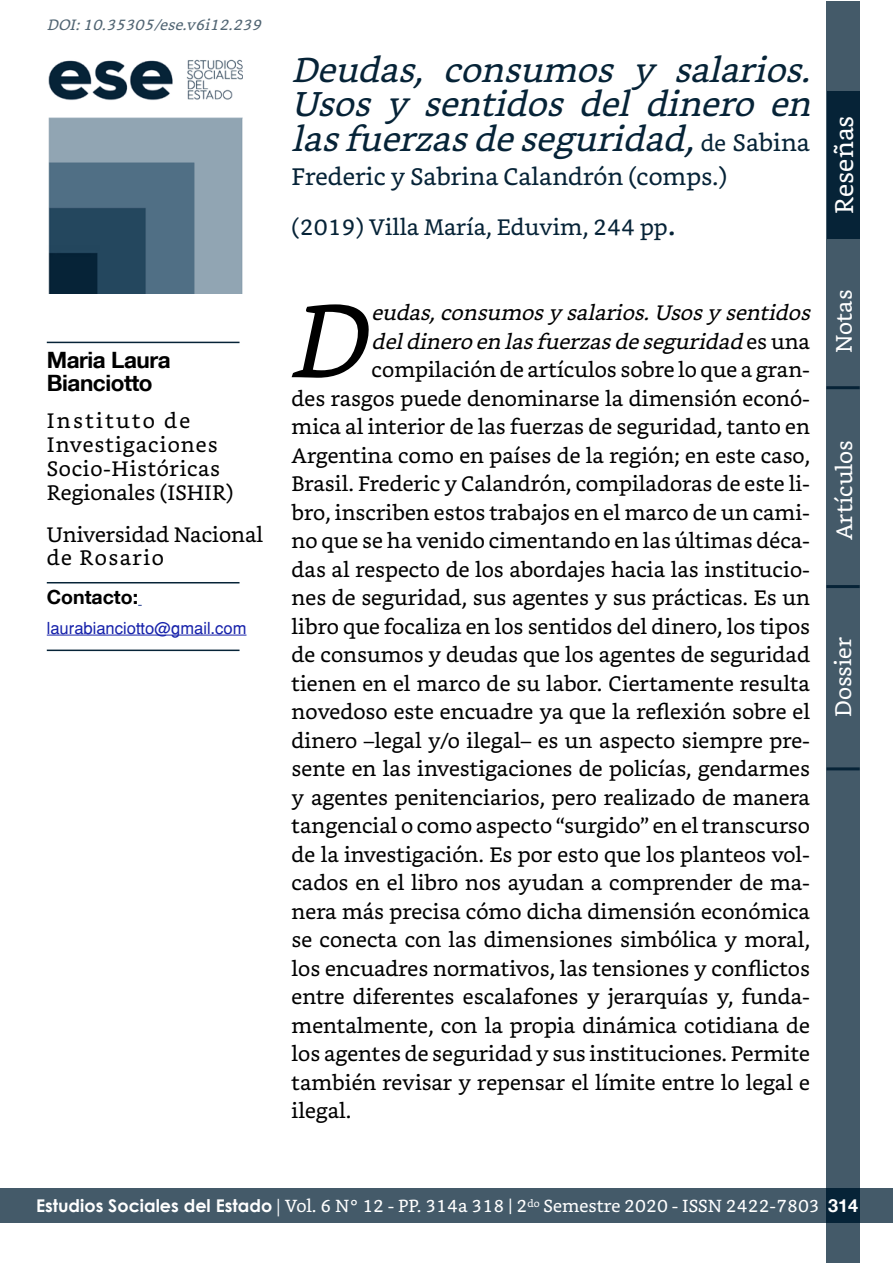
<style>
.page{position:relative;width:893px;height:1263px;background:#fff}
.page>*{position:absolute;margin:0;border:0;box-sizing:border-box;transform-origin:0 0}
.Cuerpo{font:italic 103.2px "Bookerly";color:#000}
.Titulo_principal{font:italic 34.5px/34.5px "Bookerly";color:#062337;text-align:justify}
.t1{font:25.5px "Bookerly";color:#fff}
.Titulo_principal-2{font:24px "Bookerly";color:#062337}
.Titulo_principal-3{font:22.5px "Bookerly";color:#062337}
.t2{font:22.5px "Bookerly";color:#fff}
.Autor{font:700 22.5px/22.5px "Helvetica Neue";letter-spacing:-.02em;color:#000}
.Cuerpo-2{font:21px "Bookerly";color:#000}
.Cuerpo-3{font:italic 21px "Bookerly";color:#000}
.Pertinecia_instituci{font:21px/24px "Bookerly";letter-spacing:.03em;color:#000}
.Pertinecia_instituci-2{font:21px/22.5px "Bookerly";color:#000}
.Pertinecia_instituci-3{font:700 19.5px "Helvetica Neue";color:#000}
.t3{font:700 18px "Helvetica Neue";color:#fff}
.t4{font:17.55px "Bookerly";color:#fff}
.direccion_mail{font:16.5px "Helvetica";color:#1823ab}
.Cuerpo-4{font:italic 15px "Bookerly";color:#516573}
.s1{font-style:normal;font-size:22.5px}
.s2{font-style:normal;font-size:24px}
.s3{font-size:30px}
.s4{font-style:normal}
.s5{font-family:"Century Gothic";font-weight:700}
.s6{font-family:"Minion Pro"}
</style>
<div class="page">
<div style="left:0;top:1188px;width:893px;height:34px;background:#445a69"></div>
<div style="left:826px;top:2px;width:34px;height:1261px;background:#445a69"></div>
<div style="left:826px;top:91px;width:33px;height:147px;background:#062337"></div>
<hr style="left:826px;top:386px;width:34px;height:3px;background:#062337">
<hr style="left:826px;top:585px;width:34px;height:3px;background:#062337">
<hr style="left:826px;top:767px;width:34px;height:3px;background:#062337">
<div style="left:826px;top:1188px;width:34px;height:34px;background:#062337"></div>
<hr style="left:47px;top:635px;width:199px;height:1px;background:#1823ab">
<hr style="left:47px;top:342px;width:193px;height:1px;background:#062337">
<hr style="left:47px;top:582px;width:193px;height:1px;background:#062337">
<hr style="left:47px;top:650px;width:193px;height:1px;background:#062337">
<img style="left:48px;top:59px;width:195px;height:234px">
<p class="Cuerpo-4" style="left:47px;top:16px;width:221px">DOI:10.35305/ese.v6i12.239</p>
<p class="Autor" style="left:47px;top:348px;width:125px">Maria Laura<br>Bianciotto</p>
<p class="Pertinecia_instituci" style="left:47px;top:409px;width:188px">Instituto de<br>Investigaciones<br>Socio-Históricas<br>Regionales (ISHIR)</p>
<p class="Pertinecia_instituci-2" style="left:47px;top:524px;width:218px">Universidad Nacional de Rosario</p>
<p class="Pertinecia_instituci-3" style="left:47px;top:585px;width:93px">Contacto:</p>
<p class="direccion_mail" style="left:47px;top:618px;width:201px">laurabianciotto@gmail.com</p>
<h1 class="Titulo_principal" style="left:292px;top:53px;width:532px">Deudas, consumos y salarios.<br>Usos y sentidos del dinero en lasfuerzasdeseguridad,<span class="s1">d e</span> <span class="s2">S a b i n a</span></h1>
<h1 class="Titulo_principal-2" style="left:292px;top:163px;width:437px">Frederic y Sabrina Calandrón (comps.)</h1>
<h1 class="Titulo_principal-3" style="left:292px;top:214px;width:386px">(2019) Villa María, Eduvim, 244 pp<span class="s3">.</span></h1>
<p class="t1" style="left:829px;top:214px;width:100px;rotate:-90deg">Reseñas</p>
<p class="Cuerpo-3" style="left:372px;top:301px;width:447px">eudas,consumosysalarios.Usosysentidos</p>
<p class="Cuerpo-3" style="left:372px;top:329px;width:440px">deldineroen lasfuerzasdeseguridad <span class="s4">e s u n a</span></p>
<p class="Cuerpo-2" style="left:372px;top:358px;width:440px">compilación de artículos sobre lo que a gran-</p>
<p class="Cuerpo-2" style="left:292px;top:386px;width:520px">des rasgos puede denominarse la dimensión econó-</p>
<p class="Cuerpo-2" style="left:292px;top:415px;width:520px">mica al interior de las fuerzas de seguridad, tanto en</p>
<p class="Cuerpo-2" style="left:292px;top:443px;width:520px">Argentina como en países de la región; en este caso,</p>
<p class="Cuerpo-2" style="left:292px;top:472px;width:520px">Brasil. Frederic y Calandrón, compiladoras de este li-</p>
<p class="Cuerpo-2" style="left:292px;top:500px;width:520px">bro, inscriben estos trabajos en el marco de un cami-</p>
<p class="Cuerpo-2" style="left:292px;top:529px;width:520px">no que se ha venido cimentando en las últimas déca-</p>
<p class="Cuerpo-2" style="left:292px;top:557px;width:520px">das al respecto de los abordajes hacia las institucio-</p>
<p class="Cuerpo-2" style="left:292px;top:586px;width:520px">nes de seguridad, sus agentes y sus prácticas. Es un</p>
<p class="Cuerpo-2" style="left:292px;top:614px;width:520px">libro que focaliza en los sentidos del dinero, los tipos</p>
<p class="Cuerpo-2" style="left:292px;top:643px;width:520px">de consumos y deudas que los agentes de seguridad</p>
<p class="Cuerpo-2" style="left:292px;top:671px;width:520px">tienen en el marco de su labor. Ciertamente resulta</p>
<p class="Cuerpo-2" style="left:292px;top:700px;width:520px">novedoso este encuadre ya que la reflexión sobre el</p>
<p class="Cuerpo-2" style="left:292px;top:728px;width:520px">dinero –legal y/o ilegal– es un aspecto siempre pre-</p>
<p class="Cuerpo-2" style="left:292px;top:757px;width:520px">sente en las investigaciones de policías, gendarmes</p>
<p class="Cuerpo-2" style="left:292px;top:785px;width:520px">y agentes penitenciarios, pero realizado de manera</p>
<p class="Cuerpo-2" style="left:292px;top:814px;width:520px">tangencial o como aspecto “surgido” en el transcurso</p>
<p class="Cuerpo-2" style="left:292px;top:842px;width:520px">de la investigación. Es por esto que los planteos vol-</p>
<p class="Cuerpo-2" style="left:292px;top:871px;width:520px">cados en el libro nos ayudan a comprender de ma-</p>
<p class="Cuerpo-2" style="left:292px;top:899px;width:520px">nera más precisa cómo dicha dimensión económica</p>
<p class="Cuerpo-2" style="left:292px;top:928px;width:520px">se conecta con las dimensiones simbólica y moral,</p>
<p class="Cuerpo-2" style="left:292px;top:956px;width:520px">los encuadres normativos, las tensiones y conflictos</p>
<p class="Cuerpo-2" style="left:292px;top:985px;width:520px">entre diferentes escalafones y jerarquías y, funda-</p>
<p class="Cuerpo-2" style="left:292px;top:1013px;width:520px">mentalmente, con la propia dinámica cotidiana de</p>
<p class="Cuerpo-2" style="left:292px;top:1042px;width:520px">los agentes de seguridad y sus instituciones. Permite</p>
<p class="Cuerpo-2" style="left:292px;top:1070px;width:520px">también revisar y repensar el límite entre lo legal e</p>
<p class="Cuerpo-2" style="left:292px;top:1099px;width:61px">ilegal.</p>
<p class="Cuerpo" style="left:287px;top:281px;width:113px">D</p>
<p class="t2" style="left:831px;top:353px;width:65px;rotate:-90deg">Notas</p>
<p class="t2" style="left:831px;top:540px;width:102px;rotate:-90deg">Artículos</p>
<p class="t2" style="left:830px;top:717px;width:82px;rotate:-90deg">Dossier</p>
<p class="t4" style="left:36px;top:1196px;width:785px"><span class="s5">Estudios Sociales del Estado</span> <span class="s6">|</span> Vol. 6 N° 12 - PP. 314a 318 | 2<sup>do</sup> Semestre 2020 - ISSN 2422-7803</p>
<p class="t3" style="left:828px;top:1194px;width:32px">314</p>
</div>
